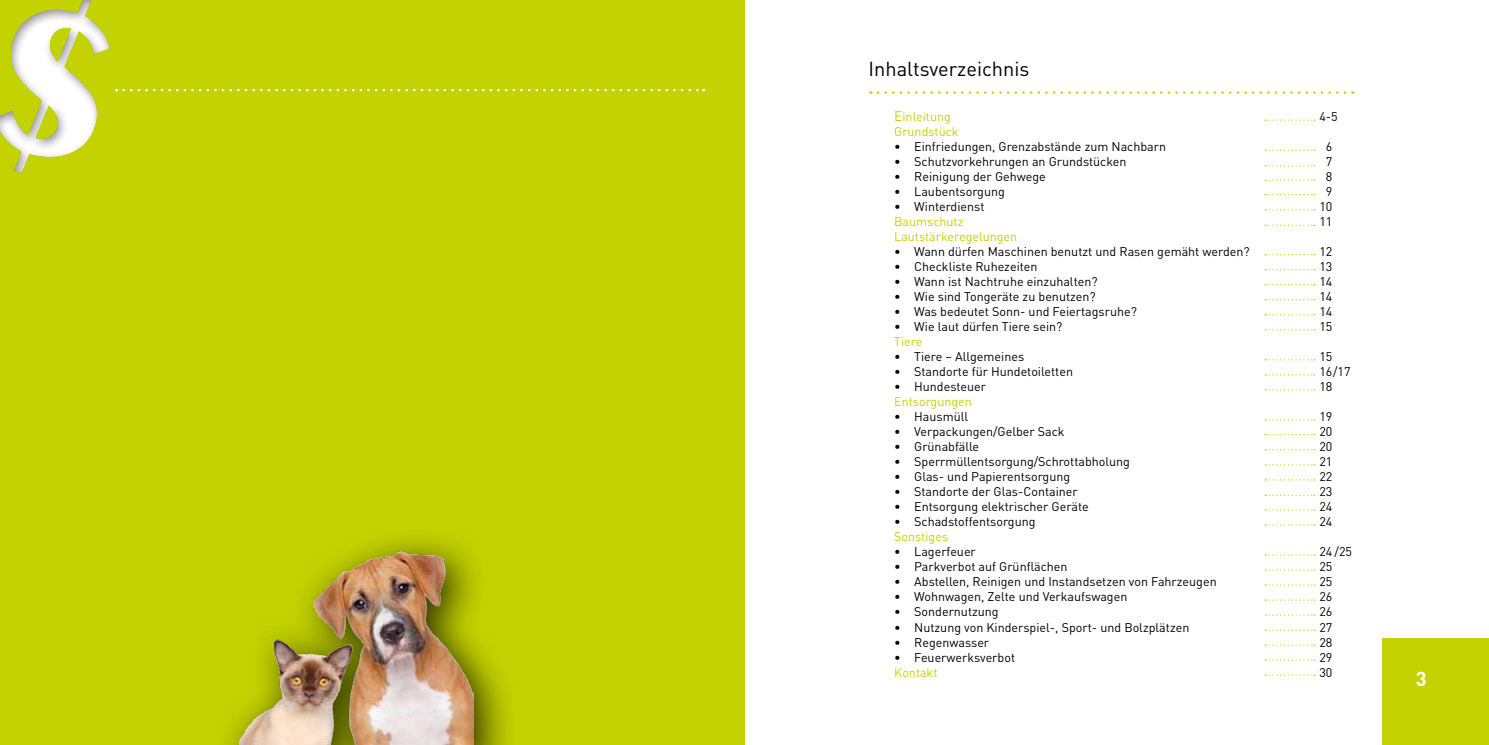
<style>
.page{position:relative;width:1489px;height:745px;background:#fff}
.page>*{position:absolute;margin:0;border:0;box-sizing:border-box;transform-origin:0 0}
.t1{font:20px "DIN Pro";color:#000}
.t2{font:700 20px "DIN Pro";color:#fff}
.t3{font:12.5px "DIN Pro";color:#000}
.t4{font:12.5px "DIN Pro";color:#c3d200}
.s1{font-size:13.75px}
</style>
<div class="page">
<div style="left:1382px;top:638px;width:106px;height:106px;background:#c3d200"></div>
<div style="left:0;top:0;width:744px;height:744px;background:#c3d200"></div>
<svg style="left:878px;top:91px;width:475px;height:3px"></svg>
<div style="left:212px;top:526px;width:306px;height:218px;background:#000;opacity:.75"></div>
<img style="left:239px;top:540px;width:235px;height:204px">
<svg style="left:1265px;top:119px;width:49px;height:2px"></svg>
<svg style="left:1265px;top:149px;width:49px;height:2px"></svg>
<svg style="left:1265px;top:165px;width:49px;height:1px"></svg>
<svg style="left:1265px;top:179px;width:49px;height:2px"></svg>
<svg style="left:1265px;top:194px;width:49px;height:1px"></svg>
<svg style="left:1265px;top:209px;width:49px;height:1px"></svg>
<svg style="left:1265px;top:224px;width:49px;height:2px"></svg>
<svg style="left:1265px;top:254px;width:49px;height:1px"></svg>
<svg style="left:1265px;top:269px;width:49px;height:1px"></svg>
<svg style="left:1265px;top:284px;width:49px;height:1px"></svg>
<svg style="left:1265px;top:299px;width:49px;height:1px"></svg>
<svg style="left:1265px;top:314px;width:49px;height:1px"></svg>
<svg style="left:1265px;top:329px;width:49px;height:1px"></svg>
<svg style="left:1265px;top:359px;width:49px;height:1px"></svg>
<svg style="left:1265px;top:374px;width:49px;height:1px"></svg>
<svg style="left:1265px;top:389px;width:49px;height:1px"></svg>
<svg style="left:1265px;top:419px;width:49px;height:1px"></svg>
<svg style="left:1265px;top:434px;width:49px;height:1px"></svg>
<svg style="left:1265px;top:449px;width:49px;height:1px"></svg>
<svg style="left:1265px;top:464px;width:49px;height:1px"></svg>
<svg style="left:1265px;top:479px;width:49px;height:1px"></svg>
<svg style="left:1265px;top:494px;width:49px;height:1px"></svg>
<svg style="left:1265px;top:509px;width:49px;height:1px"></svg>
<svg style="left:1265px;top:524px;width:49px;height:1px"></svg>
<svg style="left:1265px;top:554px;width:49px;height:1px"></svg>
<svg style="left:1265px;top:569px;width:49px;height:1px"></svg>
<svg style="left:1265px;top:584px;width:49px;height:1px"></svg>
<svg style="left:1265px;top:599px;width:49px;height:1px"></svg>
<svg style="left:1265px;top:614px;width:49px;height:1px"></svg>
<svg style="left:1265px;top:629px;width:49px;height:1px"></svg>
<svg style="left:1265px;top:644px;width:49px;height:1px"></svg>
<svg style="left:1265px;top:659px;width:49px;height:1px"></svg>
<svg style="left:1265px;top:674px;width:49px;height:1px"></svg>
<svg style="left:0;top:0;width:704px;height:173px"></svg>
<h1 class="t1" style="left:868px;top:55px;width:162px">Inhaltsverzeichnis</h1>
<p class="t4" style="left:894px;top:108px;width:58px"><span class="s1">E</span>inleitung</p>
<p class="t3" style="left:1319px;top:108px;width:20px">4-5</p>
<p class="t4" style="left:894px;top:123px;width:66px">Grundstück</p>
<p class="t3" style="left:894px;top:138px;width:273px">• Einfriedungen, Grenzabstände zum Nachbarn</p>
<p class="t3" style="left:1325px;top:138px;width:8px">6</p>
<p class="t3" style="left:894px;top:153px;width:234px">• Schutzvorkehrungen an Grundstücken</p>
<p class="t3" style="left:1325px;top:153px;width:8px">7</p>
<p class="t3" style="left:894px;top:168px;width:153px">• Reinigung der Gehwege</p>
<p class="t3" style="left:1325px;top:168px;width:8px">8</p>
<p class="t3" style="left:894px;top:183px;width:112px">• Laubentsorgung</p>
<p class="t3" style="left:1325px;top:183px;width:8px">9</p>
<p class="t3" style="left:894px;top:198px;width:92px">• Winterdienst</p>
<p class="t3" style="left:1319px;top:198px;width:15px">10</p>
<p class="t4" style="left:894px;top:213px;width:71px">Baumschutz</p>
<p class="t3" style="left:1319px;top:213px;width:15px">11</p>
<p class="t4" style="left:894px;top:228px;width:125px">Lautstärkeregelungen</p>
<p class="t3" style="left:894px;top:243px;width:357px">• Wann dürfen Maschinen benutzt und Rasen gemäht werden?</p>
<p class="t3" style="left:1319px;top:243px;width:15px">12</p>
<p class="t3" style="left:894px;top:258px;width:145px">• Checkliste Ruhezeiten</p>
<p class="t3" style="left:1319px;top:258px;width:15px">13</p>
<p class="t3" style="left:894px;top:273px;width:205px">• Wann ist Nachtruhe einzuhalten?</p>
<p class="t3" style="left:1319px;top:273px;width:15px">14</p>
<p class="t3" style="left:894px;top:288px;width:203px">• Wie sind Tongeräte zu benutzen?</p>
<p class="t3" style="left:1319px;top:288px;width:15px">14</p>
<p class="t3" style="left:894px;top:303px;width:244px">• Was bedeutet Sonn- und Feiertagsruhe?</p>
<p class="t3" style="left:1319px;top:303px;width:15px">14</p>
<p class="t3" style="left:894px;top:318px;width:170px">• Wie laut dürfen Tiere sein?</p>
<p class="t3" style="left:1319px;top:318px;width:15px">15</p>
<p class="t4" style="left:894px;top:333px;width:30px">Tiere</p>
<p class="t3" style="left:894px;top:348px;width:131px">• Tiere – Allgemeines</p>
<p class="t3" style="left:1319px;top:348px;width:15px">15</p>
<p class="t3" style="left:894px;top:363px;width:180px">• Standorte für Hundetoiletten</p>
<p class="t3" style="left:1319px;top:363px;width:33px">16/17</p>
<p class="t3" style="left:894px;top:378px;width:93px">• Hundesteuer</p>
<p class="t3" style="left:1319px;top:378px;width:15px">18</p>
<p class="t4" style="left:894px;top:393px;width:79px">Entsorgungen</p>
<p class="t3" style="left:894px;top:408px;width:75px">• Hausmüll</p>
<p class="t3" style="left:1319px;top:408px;width:15px">19</p>
<p class="t3" style="left:894px;top:423px;width:172px">• Verpackungen/Gelber Sack</p>
<p class="t3" style="left:1319px;top:423px;width:15px">20</p>
<p class="t3" style="left:894px;top:438px;width:86px">• Grünabfälle</p>
<p class="t3" style="left:1319px;top:438px;width:15px">20</p>
<p class="t3" style="left:894px;top:453px;width:237px">• Sperrmüllentsorgung/Schrottabholung</p>
<p class="t3" style="left:1319px;top:453px;width:15px">21</p>
<p class="t3" style="left:894px;top:468px;width:177px">• Glas- und Papierentsorgung</p>
<p class="t3" style="left:1319px;top:468px;width:15px">22</p>
<p class="t3" style="left:894px;top:483px;width:185px">• Standorte der Glas-Container</p>
<p class="t3" style="left:1319px;top:483px;width:15px">23</p>
<p class="t3" style="left:894px;top:498px;width:196px">• Entsorgung elektrischer Geräte</p>
<p class="t3" style="left:1319px;top:498px;width:15px">24</p>
<p class="t3" style="left:894px;top:513px;width:143px">• Schadstoffentsorgung</p>
<p class="t3" style="left:1319px;top:513px;width:15px">24</p>
<p class="t4" style="left:894px;top:528px;width:55px">Sonstiges</p>
<p class="t3" style="left:894px;top:543px;width:83px">• Lagerfeuer</p>
<p class="t3" style="left:1319px;top:543px;width:34px">24 /25</p>
<p class="t3" style="left:894px;top:558px;width:175px">• Parkverbot auf Grünflächen</p>
<p class="t3" style="left:1319px;top:558px;width:15px">25</p>
<p class="t3" style="left:894px;top:573px;width:324px">• Abstellen, Reinigen und Instandsetzen von Fahrzeugen</p>
<p class="t3" style="left:1319px;top:573px;width:15px">25</p>
<p class="t3" style="left:894px;top:588px;width:235px">• Wohnwagen, Zelte und Verkaufswagen</p>
<p class="t3" style="left:1319px;top:588px;width:15px">26</p>
<p class="t3" style="left:894px;top:603px;width:106px">• Sondernutzung</p>
<p class="t3" style="left:1319px;top:603px;width:15px">26</p>
<p class="t3" style="left:894px;top:618px;width:297px">• Nutzung von Kinderspiel-, Sport- und Bolzplätzen</p>
<p class="t3" style="left:1319px;top:618px;width:15px">27</p>
<p class="t3" style="left:894px;top:633px;width:96px">• Regenwasser</p>
<p class="t3" style="left:1319px;top:633px;width:15px">28</p>
<p class="t3" style="left:894px;top:648px;width:122px">• Feuerwerksverbot</p>
<p class="t3" style="left:1319px;top:648px;width:15px">29</p>
<p class="t4" style="left:894px;top:663px;width:45px">Kontakt</p>
<p class="t3" style="left:1319px;top:663px;width:15px">30</p>
<h1 class="t2" style="left:1415px;top:664px;width:12px">3</h1>
</div>
